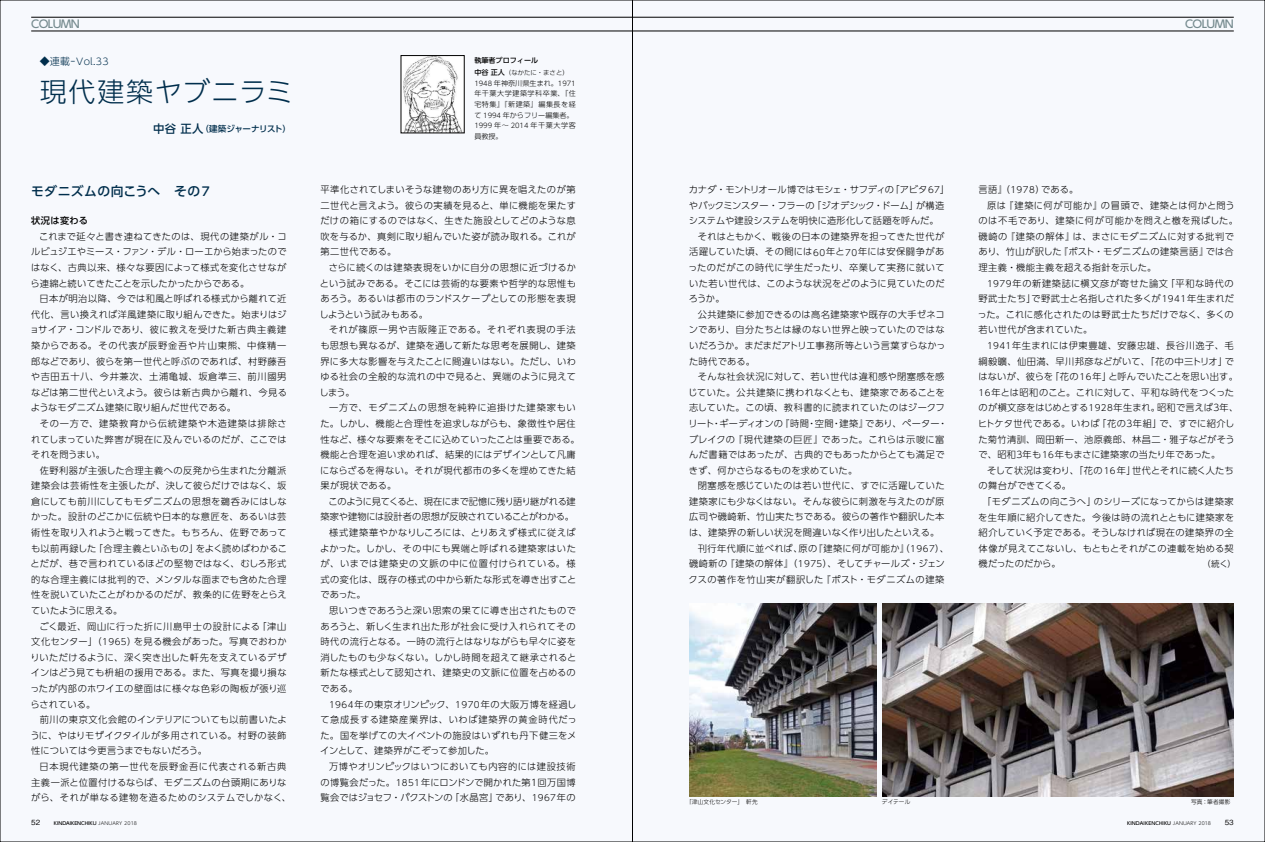
<style>
.page{position:relative;width:1265px;height:842px;background:#fff}
.page>*{position:absolute;margin:0;border:0;box-sizing:border-box;transform-origin:0 0}
.t1{font:300 26.9px "UD Shin Go Pro";letter-spacing:.06em;color:#002e4c}
.t2{font:500 12.8px "UD Shin Go Pro";letter-spacing:.035em;color:#002e4c}
.t3{font:500 10.8px "UD Shin Go Pro";letter-spacing:-.055em;color:#768b8f}
.t4{font:300 9.4px "UD Shin Go Pro";color:#002e4c}
.t5{font:300 9.2px/15.6px "UD Shin Go Pro";letter-spacing:.035em;color:#000;text-align:justify}
.t6{font:300 9.2px/15.6px "UD Shin Go Pro";letter-spacing:.06em;color:#000;text-align:center}
.t7{font:300 9.2px/15.6px "UD Shin Go Pro";color:#000}
.t8{font:300 9.2px "UD Shin Go Pro";letter-spacing:.01em;color:#000}
.t9{font:300 9.2px "UD Shin Go Pro";letter-spacing:-.015em;color:#000}
.t10{font:300 9.2px "UD Shin Go Pro";letter-spacing:.005em;color:#000}
.t11{font:300 9.2px "UD Shin Go Pro";letter-spacing:.015em;color:#000}
.t12{font:300 9.2px "UD Shin Go Pro";letter-spacing:-.04em;color:#000}
.t13{font:300 9.2px "UD Shin Go Pro";letter-spacing:-.01em;color:#000}
.t14{font:300 9.2px "UD Shin Go Pro";letter-spacing:.065em;color:#000}
.t15{font:300 9.2px "UD Shin Go Pro";letter-spacing:.07em;color:#000}
.t16{font:300 9.2px "UD Shin Go Pro";letter-spacing:.09em;color:#000}
.t17{font:500 9.2px "UD Shin Go Pro";letter-spacing:.04em;color:#000}
.t18{font:500 8.5px "UD Shin Go Pro";letter-spacing:-.06em;color:#002e4c}
.t19{font:300 7.1px/10.6px "UD Shin Go Pro";letter-spacing:.065em;color:#000;text-align:justify}
.t20{font:500 7.1px "UD Shin Go Pro";color:#000}
.t21{font:500 7.1px "Gothic BBB Pro";color:#000}
.t22{font:300 6.7px "UD Shin Go Pro";color:#000}
.t23{font:300 6.4px "UD Shin Go Pro";color:#000}
.t24{font:300 5.7px "UD Shin Go Pro";letter-spacing:.015em;color:#000}
.t25{font:500 4.7px "UD Shin Go Pro";letter-spacing:.01em;color:#000}
.s1{font-size:9.9px}
.s2{font-weight:500;font-size:7.1px}
.s3{font-size:6.7px}
.s4{font-size:7.1px}
.s5{font-size:11.3px}
.s6{font-size:12.1px}
.s7{font-size:8.8px}
.s8{font-weight:300}
</style>
<div class="page">
<div style="left:0;top:0;width:1264px;height:842px;background:#f7f9fd"></div>
<hr style="left:31px;top:31px;width:601px;height:1px;background:#000">
<hr style="left:31px;top:17px;width:601px;height:1px;background:#000">
<hr style="left:632px;top:31px;width:601px;height:1px;background:#000">
<hr style="left:632px;top:17px;width:601px;height:1px;background:#000">
<img style="left:403px;top:57px;width:59px;height:74px">
<img style="left:689px;top:603px;width:187px;height:194px">
<img style="left:882px;top:603px;width:351px;height:194px">
<p class="t3" style="left:31px;top:16px;width:50px">COLUMN</p>
<p class="t3" style="left:1184px;top:16px;width:50px">COLUMN</p>
<p class="t4" style="left:40px;top:53px;width:70px"><span class="s1">◆連載ｰ</span>Vol.33</p>
<p class="t20" style="left:474px;top:55px;width:65px">執筆者プロフィール</p>
<p class="t23" style="left:474px;top:67px;width:96px"><span class="s2">中谷正人</span>（なかたに・まさと）</p>
<p class="t19" style="left:474px;top:77px;width:103px"><span class="s3">1948</span> 年神奈川県生まれ。<span class="s3">1971</span>年千葉大学建築学科卒業、『住宅特集』『新建築』編集長を経て <span class="s3">1994</span> 年からフリー編集者。</p>
<p class="t22" style="left:474px;top:120px;width:103px">1999 <span class="s4">年～</span> 2014 <span class="s4">年千葉大学客</span></p>
<p class="t19" style="left:474px;top:131px;width:30px">員教授。</p>
<h1 class="t1" style="left:40px;top:70px;width:255px">現代建築ヤブニラミ</h1>
<p class="t18" style="left:153px;top:122px;width:139px"><span class="s5">中谷正人</span>（建築ジャーナリスト）</p>
<h2 class="t2" style="left:31px;top:181px;width:180px">モダニズムの向こうへ　その<span class="s6">7</span></h2>
<p class="t17" style="left:31px;top:213px;width:58px">状況は変わる</p>
<p class="t5" style="left:30px;top:228px;width:258px;text-indent:9px">これまで延々と書き連ねてきたのは、現代の建築がル・コルビュジエやミース・ファン・デル・ローエから始まったのではなく、古典以来、様々な要因によって様式を変化させながら連綿と続いてきたことを示したかったからである。</p>
<p class="t5" style="left:30px;top:291px;width:259px;text-indent:10px">日本が明治以降、今では和風と呼ばれる様式から離れて近代化、言い換えれば洋風建築に取り組んできた。始まりはジョサイア・コンドルであり、彼に教えを受けた新古典主義建築からである。その代表が辰野金吾や片山東熊、中條精一郎などであり、彼らを第一世代と呼ぶのであれば、村野藤吾や吉田五十八、今井兼次、土浦亀城、坂倉準三、前川國男などは第二世代といえよう。彼らは新古典から離れ、今見るようなモダニズム建築に取り組んだ世代である。</p>
<p class="t5" style="left:31px;top:415px;width:257px;text-indent:9px">その一方で、建築教育から伝統建築や木造建築は排除されてしまっていた弊害が現在に及んでいるのだが、ここではそれを問うまい。</p>
<p class="t5" style="left:31px;top:462px;width:258px;text-indent:9px">佐野利器が主張した合理主義への反発から生まれた分離派建築会は芸術性を主張したが、決して彼らだけではなく、坂倉にしても前川にしてもモダニズムの思想を鵜呑みにはしなかった。設計のどこかに伝統や日本的な意匠を、あるいは芸術性を取り入れようと戦ってきた。もちろん、佐野であっても以前再録した「合理主義といふもの」をよく読めばわかることだが、巷で言われているほどの堅物ではなく、むしろ形式的な合理主義には批判的で、メンタルな面までも含めた合理性を説いていたことがわかるのだが、教条的に佐野をとらえていたように思える。</p>
<p class="t5" style="left:30px;top:618px;width:258px;text-indent:9px">ごく最近、岡山に行った折に川島甲士の設計による「津山文化センター」（<span class="s7">1965</span>）を見る機会があった。写真でおわかりいただけるように、深く突き出した軒先を支えているデザインはどう見ても枡組の援用である。また、写真を撮り損なったが内部のホワイエの壁面はに様々な色彩の陶板が張り巡らされている。</p>
<p class="t5" style="left:30px;top:712px;width:258px;text-indent:9px">前川の東京文化会館のインテリアについても以前書いたように、やはりモザイクタイルが多用されている。村野の装飾性については今更言うまでもないだろう。</p>
<p class="t6" style="left:31px;top:758px;width:261px">日本現代建築の第一世代を辰野金吾に代表される新古典<br>主義一派と位置付けるならば、モダニズムの台頭期にありながら、それが単なる建物を造るためのシステムでしかなく、</p>
<p class="t5" style="left:320px;top:181px;width:257px">平準化されてしまいそうな建物のあり方に異を唱えたのが第二世代と言えよう。彼らの実績を見ると、単に機能を果たすだけの箱にするのではなく、生きた施設としてどのような息吹を与るか、真剣に取り組んでいた姿が読み取れる。これが第二世代である。</p>
<p class="t5" style="left:319px;top:259px;width:258px;text-indent:9px">さらに続くのは建築表現をいかに自分の思想に近づけるかという試みである。そこには芸術的な要素や哲学的な思惟もあろう。あるいは都市のランドスケープとしての形態を表現しようという試みもある。</p>
<p class="t5" style="left:319px;top:322px;width:258px;text-indent:10px">それが篠原一男や吉阪隆正である。それぞれ表現の手法も思想も異なるが、建築を通して新たな思考を展開し、建築界に多大な影響を与えたことに間違いはない。ただし、いわゆる社会の全般的な流れの中で見ると、異端のように見えてしまう。</p>
<p class="t5" style="left:320px;top:400px;width:261px;text-align:left;text-indent:9px">一方で、モダニズムの思想を純粋に追掛けた建築家もいた。しかし、機能と合理性を追求しながらも、象徴性や居住性など、様々な要素をそこに込めていったことは重要である。機能と合理を追い求めれば、結果的にはデザインとして凡庸にならざるを得ない。それが現代都市の多くを埋めてきた結果が現状である。</p>
<p class="t12" style="left:328px;top:494px;width:249px">このように見てくると、現在にまで記憶に残り語り継がれる建</p>
<p class="t13" style="left:320px;top:509px;width:255px">築家や建物には設計者の思想が反映されていることがわかる。</p>
<p class="t5" style="left:329px;top:524px;width:248px">様式建築華やかなりしころには、とりあえず様式に従えば</p>
<p class="t5" style="left:320px;top:540px;width:257px">よかった。しかし、その中にも異端と呼ばれる建築家はいた</p>
<p class="t15" style="left:320px;top:556px;width:257px">が、いまでは建築史の文脈の中に位置付けられている。様</p>
<p class="t5" style="left:320px;top:571px;width:257px">式の変化は、既存の様式の中から新たな形式を導き出すこと</p>
<p class="t5" style="left:320px;top:587px;width:47px">であった。</p>
<p class="t5" style="left:329px;top:602px;width:248px">思いつきであろうと深い思索の果てに導き出されたもので</p>
<p class="t5" style="left:320px;top:618px;width:257px">あろうと、新しく生まれ出た形が社会に受け入れられてその</p>
<p class="t5" style="left:320px;top:633px;width:257px">時代の流行となる。一時の流行とはなりながらも早々に姿を</p>
<p class="t5" style="left:320px;top:649px;width:257px">消したものも少なくない。しかし時間を超えて継承されると</p>
<p class="t5" style="left:320px;top:665px;width:257px">新たな様式として認知され、建築史の文脈に位置を占めるの</p>
<p class="t5" style="left:320px;top:680px;width:39px">である。</p>
<p class="t5" style="left:329px;top:696px;width:249px"><span class="s7">1964</span>年の東京オリンピック、<span class="s7">1970</span>年の大阪万博を経過し</p>
<p class="t16" style="left:320px;top:712px;width:258px">て急成長する建築産業界は、いわば建築界の黄金時代だっ</p>
<p class="t5" style="left:320px;top:727px;width:257px">た。国を挙げての大イベントの施設はいずれも丹下健三をメ</p>
<p class="t9" style="left:320px;top:743px;width:175px">インとして、建築界がこぞって参加した。</p>
<p class="t5" style="left:329px;top:758px;width:248px">万博やオリンピックはいつにおいても内容的には建設技術</p>
<p class="t5" style="left:320px;top:774px;width:257px">の博覧会だった。<span class="s7">1851</span>年にロンドンで開かれた第１回万国博</p>
<p class="t9" style="left:320px;top:790px;width:257px">覧会ではジョセフ・パクストンの「水晶宮」であり、<span class="s7">1967</span>年の</p>
<p class="t7" style="left:688px;top:181px;width:262px">カナダ・モントリオール博ではモシェ・サフディの「アビタ<span class="s7">67</span>」やバックミンスター・フラーの「ジオデシック・ドーム」が構造システムや建設システムを明快に造形化して話題を呼んだ。</p>
<p class="t5" style="left:688px;top:228px;width:258px;text-indent:9px">それはともかく、戦後の日本の建築界を担ってきた世代が活躍していた頃、その間には<span class="s7">60</span>年と<span class="s7">70</span>年には安保闘争があったのだがこの時代に学生だったり、卒業して実務に就いていた若い世代は、このような状況をどのように見ていたのだろうか。</p>
<p class="t5" style="left:688px;top:306px;width:258px;text-indent:9px">公共建築に参加できるのは高名建築家や既存の大手ゼネコンであり、自分たちとは縁のない世界と映っていたのではないだろうか。まだまだアトリエ事務所等という言葉すらなかった時代である。</p>
<p class="t5" style="left:688px;top:369px;width:260px;text-align:left;text-indent:10px">そんな社会状況に対して、若い世代は違和感や閉塞感を感じていた。公共建築に携われなくとも、建築家であることを志していた。この頃、教科書的に読まれていたのはジークフリート・ギーディオンの『時間・空間・建築』であり、ペーター・ブレイクの『現代建築の巨匠』であった。これらは示唆に富んだ書籍ではあったが、古典的でもあったからとても満足できず、何かさらなるものを求めていた。</p>
<p class="t5" style="left:697px;top:478px;width:248px">閉塞感を感じていたのは若い世代に、すでに活躍していた</p>
<p class="t5" style="left:689px;top:493px;width:257px">建築家にも少なくはない。そんな彼らに刺激を与えたのが原</p>
<p class="t5" style="left:689px;top:509px;width:257px">広司や磯崎新、竹山実たちである。彼らの著作や翻訳した本</p>
<p class="t5" style="left:689px;top:524px;width:252px">は、建築界の新しい状況を間違いなく作り出したといえる。</p>
<p class="t5" style="left:697px;top:540px;width:253px">刊行年代順に並べれば、原の『建築に何が可能か』（<span class="s7">1967</span>）、</p>
<p class="t5" style="left:689px;top:556px;width:257px">磯崎新の『建築の解体』（<span class="s7">1975</span>）、そしてチャールズ・ジェン</p>
<p class="t6" style="left:688px;top:571px;width:257px">クスの著作を竹山実が翻訳した『ポスト・モダニズムの建築</p>
<p class="t5" style="left:978px;top:181px;width:101px">言語』（<span class="s7">1978</span>）である。</p>
<p class="t6" style="left:986px;top:197px;width:249px">原は『建築に何が可能か』の冒頭で、建築とは何かと問う</p>
<p class="t6" style="left:978px;top:213px;width:261px">のは不毛であり、建築に何が可能かを問えと檄を飛ばした。</p>
<p class="t5" style="left:978px;top:228px;width:257px">磯崎の『建築の解体』は、まさにモダニズムに対する批判で</p>
<p class="t5" style="left:978px;top:244px;width:257px">あり、竹山が訳した『ポスト・モダニズムの建築言語』では合</p>
<p class="t5" style="left:978px;top:259px;width:179px">理主義・機能主義を超える指針を示した。</p>
<p class="t14" style="left:986px;top:276px;width:248px"><span class="s7">1979</span>年の新建築誌に槇文彦が寄せた論文「平和な時代の</p>
<p class="t11" style="left:978px;top:291px;width:257px">野武士たち」で野武士と名指しされた多くが<span class="s7">1941</span>年生まれだ</p>
<p class="t5" style="left:977px;top:306px;width:258px">った。これに感化されたのは野武士たちだけでなく、多くの</p>
<p class="t5" style="left:978px;top:322px;width:115px">若い世代が含まれていた。</p>
<p class="t6" style="left:986px;top:337px;width:248px"><span class="s7">1941</span>年生まれには伊東豊雄、安藤忠雄、長谷川逸子、毛</p>
<p class="t5" style="left:978px;top:353px;width:257px">綱毅曠、仙田満、早川邦彦などがいて、「花の中三トリオ」で</p>
<p class="t5" style="left:978px;top:369px;width:261px">はないが、彼らを「花の<span class="s7">16</span>年」と呼んでいたことを思い出す。</p>
<p class="t8" style="left:978px;top:385px;width:257px"><span class="s7">16</span>年とは昭和のこと。これに対して、平和な時代をつくった</p>
<p class="t10" style="left:978px;top:400px;width:261px">のが槇文彦をはじめとする<span class="s7">1928</span>年生まれ。昭和で言えば３年、</p>
<p class="t5" style="left:977px;top:415px;width:258px">ヒトケタ世代である。いわば「花の３年組」で、すでに紹介し</p>
<p class="t5" style="left:978px;top:431px;width:258px">た菊竹清訓、岡田新一、池原義郎、林昌二・雅子などがそう</p>
<p class="t8" style="left:978px;top:447px;width:243px">で、昭和３年も<span class="s7">16</span>年もまさに建築家の当たり年であった。</p>
<p class="t5" style="left:986px;top:462px;width:248px">そして状況は変わり、「花の<span class="s7">16</span>年」世代とそれに続く人たち</p>
<p class="t5" style="left:978px;top:478px;width:94px">の舞台ができてくる。</p>
<p class="t5" style="left:981px;top:493px;width:253px">「モダニズムの向こうへ」のシリーズになってからは建築家</p>
<p class="t5" style="left:978px;top:509px;width:257px">を生年順に紹介してきた。今後は時の流れとともに建築家を</p>
<p class="t5" style="left:978px;top:524px;width:257px">紹介していく予定である。そうしなければ現在の建築界の全</p>
<p class="t5" style="left:978px;top:540px;width:257px">体像が見えてこないし、もともとそれがこの連載を始める契</p>
<p class="t24" style="left:686px;top:798px;width:73px">「津山文化センター」　軒先</p>
<p class="t21" style="left:31px;top:817px;width:10px">52</p>
<p class="t25" style="left:54px;top:819px;width:85px">KINDAIKENCHIKU <span class="s8">JANUARY 2018</span></p>
<p class="t25" style="left:1126px;top:819px;width:85px">KINDAIKENCHIKU <span class="s8">JANUARY 2018</span></p>
<p class="t21" style="left:1224px;top:817px;width:10px">53</p>
</div>
